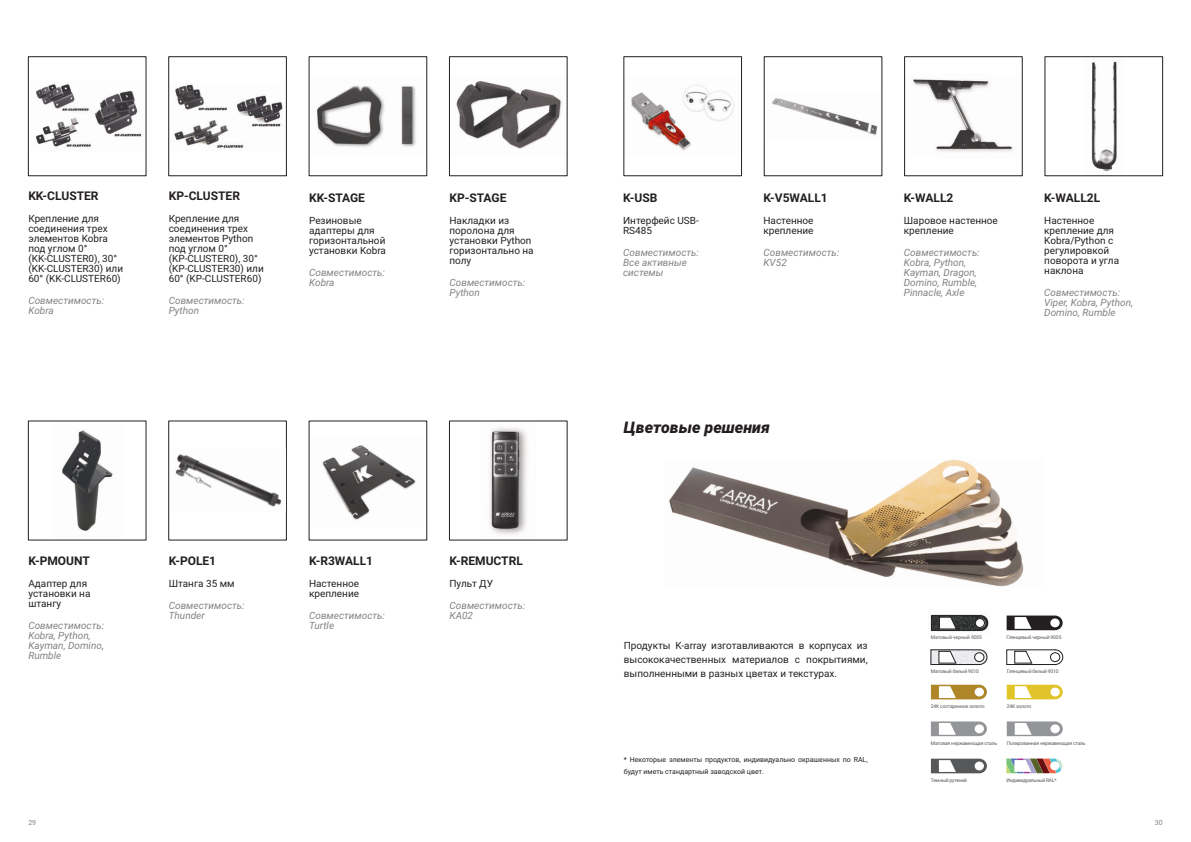
<style>
.page{position:relative;width:1191px;height:842px;background:#fff}
.page>*{position:absolute;margin:0;border:0;box-sizing:border-box;transform-origin:0 0}
.t1{font:italic 900 16px "Roboto";color:#231f20}
.t2{font:700 12px "Roboto";color:#231f20}
.t3{font:10px/10px "Roboto";color:#231f20}
.t4{font:italic 10px/10px "Roboto";color:#808285}
.t5{font:7px/12px "Roboto";color:#231f20}
.t6{font:7px "Roboto";color:#7f8184}
.t7{font:5px "Roboto";letter-spacing:-.035em;color:#57585a}
</style>
<div class="page">
<div style="left:449px;top:57px;width:118px;height:119px;border:1px solid #231f20"></div>
<div style="left:904px;top:57px;width:118px;height:119px;border:1px solid #231f20"></div>
<img style="left:316px;top:85px;width:100px;height:62px">
<img style="left:456px;top:81px;width:106px;height:68px">
<img style="left:62px;top:430px;width:51px;height:101px">
<img style="left:175px;top:454px;width:107px;height:53px">
<img style="left:322px;top:445px;width:94px;height:75px">
<img style="left:631px;top:84px;width:103px;height:67px">
<img style="left:772px;top:98px;width:106px;height:37px">
<img style="left:913px;top:79px;width:101px;height:73px">
<img style="left:1091px;top:61px;width:26px;height:110px">
<img style="left:174px;top:84px;width:109px;height:65px">
<img style="left:489px;top:427px;width:38px;height:108px">
<div style="left:28px;top:57px;width:118px;height:119px;border:1px solid #231f20"></div>
<img style="left:35px;top:84px;width:107px;height:65px">
<svg style="left:930px;top:649px;width:57px;height:16px"></svg>
<svg style="left:1006px;top:649px;width:57px;height:16px"></svg>
<svg style="left:1006px;top:721px;width:56px;height:15px"></svg>
<svg style="left:931px;top:721px;width:56px;height:15px"></svg>
<svg style="left:931px;top:685px;width:56px;height:14px"></svg>
<svg style="left:1006px;top:685px;width:56px;height:14px"></svg>
<svg style="left:1006px;top:615px;width:56px;height:15px"></svg>
<img style="left:930px;top:614px;width:59px;height:18px">
<svg style="left:931px;top:615px;width:56px;height:16px"></svg>
<svg style="left:931px;top:759px;width:56px;height:14px"></svg>
<svg style="left:1006px;top:758px;width:56px;height:15px"></svg>
<img style="left:669px;top:460px;width:355px;height:126px">
<p class="t2" style="left:28px;top:191px;width:72px">KK-CLUSTER</p>
<p class="t3" style="left:28px;top:215px;width:96px">Крепление для соединения трех элементов Kobra под углом 0° (KK-CLUSTER0), 30° (KK-CLUSTER30) или<br>60° (KK-CLUSTER60)</p>
<p class="t4" style="left:28px;top:297px;width:77px">Совместимость:<br>Kobra</p>
<p class="t2" style="left:169px;top:191px;width:73px">KP-CLUSTER</p>
<p class="t3" style="left:169px;top:215px;width:97px">Крепление для соединения трех элементов Python под углом 0° (KP-CLUSTER0), 30° (KP-CLUSTER30) или<br>60° (KP-CLUSTER60)</p>
<p class="t4" style="left:169px;top:297px;width:77px">Совместимость:<br>Python</p>
<p class="t2" style="left:309px;top:193px;width:57px">KK-STAGE</p>
<p class="t3" style="left:309px;top:216px;width:78px">Резиновые адаптеры для горизонтальной установки Kobra</p>
<p class="t4" style="left:309px;top:268px;width:77px">Совместимость:<br>Kobra</p>
<p class="t2" style="left:449px;top:193px;width:58px">KP-STAGE</p>
<p class="t3" style="left:449px;top:216px;width:86px">Накладки из поролона для установки Python горизонтально на полу</p>
<p class="t4" style="left:449px;top:278px;width:77px">Совместимость:<br>Python</p>
<p class="t2" style="left:28px;top:556px;width:63px">K-PMOUNT</p>
<p class="t3" style="left:28px;top:579px;width:64px">Адаптер для установки на штангу</p>
<p class="t4" style="left:28px;top:621px;width:77px">Совместимость:<br>Kobra, Python,<br>Kayman, Domino,<br>Rumble</p>
<p class="t2" style="left:169px;top:556px;width:49px">K-POLE1</p>
<p class="t3" style="left:169px;top:579px;width:67px">Штанга 35 мм</p>
<p class="t4" style="left:169px;top:601px;width:77px">Совместимость:<br>Thunder</p>
<p class="t2" style="left:309px;top:556px;width:66px">K-R3WALL1</p>
<p class="t3" style="left:309px;top:579px;width:52px">Настенное крепление</p>
<p class="t4" style="left:309px;top:611px;width:77px">Совместимость:<br>Turtle</p>
<p class="t2" style="left:449px;top:556px;width:75px">K-REMUCTRL</p>
<p class="t3" style="left:449px;top:579px;width:45px">Пульт ДУ</p>
<p class="t4" style="left:449px;top:601px;width:77px">Совместимость:<br>КА02</p>
<p class="t2" style="left:623px;top:193px;width:36px">K-USB</p>
<p class="t3" style="left:623px;top:216px;width:77px">Интерфейс USB-<br>RS485</p>
<p class="t4" style="left:623px;top:248px;width:77px">Совместимость:<br>Все активные системы</p>
<p class="t2" style="left:763px;top:193px;width:66px">K-V5WALL1</p>
<p class="t3" style="left:763px;top:216px;width:52px">Настенное крепление</p>
<p class="t4" style="left:763px;top:248px;width:77px">Совместимость:<br>KV52</p>
<h1 class="t1" style="left:624px;top:421px;width:147px">Цветовые решения</h1>
<p class="t2" style="left:904px;top:193px;width:51px">K-WALL2</p>
<p class="t3" style="left:904px;top:216px;width:96px">Шаровое настенное крепление</p>
<p class="t4" style="left:904px;top:248px;width:77px">Совместимость:<br>Kobra, Python,<br>Kayman, Dragon,<br>Domino, Rumble,<br>Pinnacle, Axle</p>
<p class="t2" style="left:1044px;top:193px;width:58px">K-WALL2L</p>
<p class="t3" style="left:1044px;top:216px;width:76px">Настенное крепление для<br>Kobra/Python с регулировкой поворота и угла наклона</p>
<p class="t4" style="left:1044px;top:288px;width:90px">Совместимость:<br>Viper, Kobra, Python,<br>Domino, Rumble</p>
<p class="t3" style="left:624px;top:639px;width:245px;line-height:14px;text-align:justify">Продукты K-array изготавливаются в корпусах из высококачественных материалов с покрытиями, выполненными в разных цветах и текстурах.</p>
<p class="t5" style="left:624px;top:754px;width:245px">* Некоторые элементы продуктов, индивидуально окрашенных по RAL, будут иметь стандартный заводской цвет.</p>
<p class="t7" style="left:931px;top:635px;width:52px">Матовый черный 9005</p>
<p class="t7" style="left:1006px;top:635px;width:56px">Глянцевый черный 9005</p>
<p class="t7" style="left:931px;top:669px;width:50px">Матовый белый 9010</p>
<p class="t7" style="left:1006px;top:669px;width:54px">Глянцевый белый 9010</p>
<p class="t7" style="left:931px;top:704px;width:55px">24K состаренное золото</p>
<p class="t7" style="left:1006px;top:704px;width:26px">24K золото</p>
<p class="t7" style="left:931px;top:741px;width:68px">Матовая нержавеющая сталь</p>
<p class="t7" style="left:1006px;top:741px;width:80px">Полированная нержавеющая сталь</p>
<p class="t7" style="left:931px;top:778px;width:38px">Темный рутений</p>
<p class="t7" style="left:1006px;top:778px;width:52px">Индивидуальный RAL*</p>
<p class="t6" style="left:28px;top:819px;width:9px">29</p>
<p class="t6" style="left:1154px;top:819px;width:9px">30</p>
</div>
